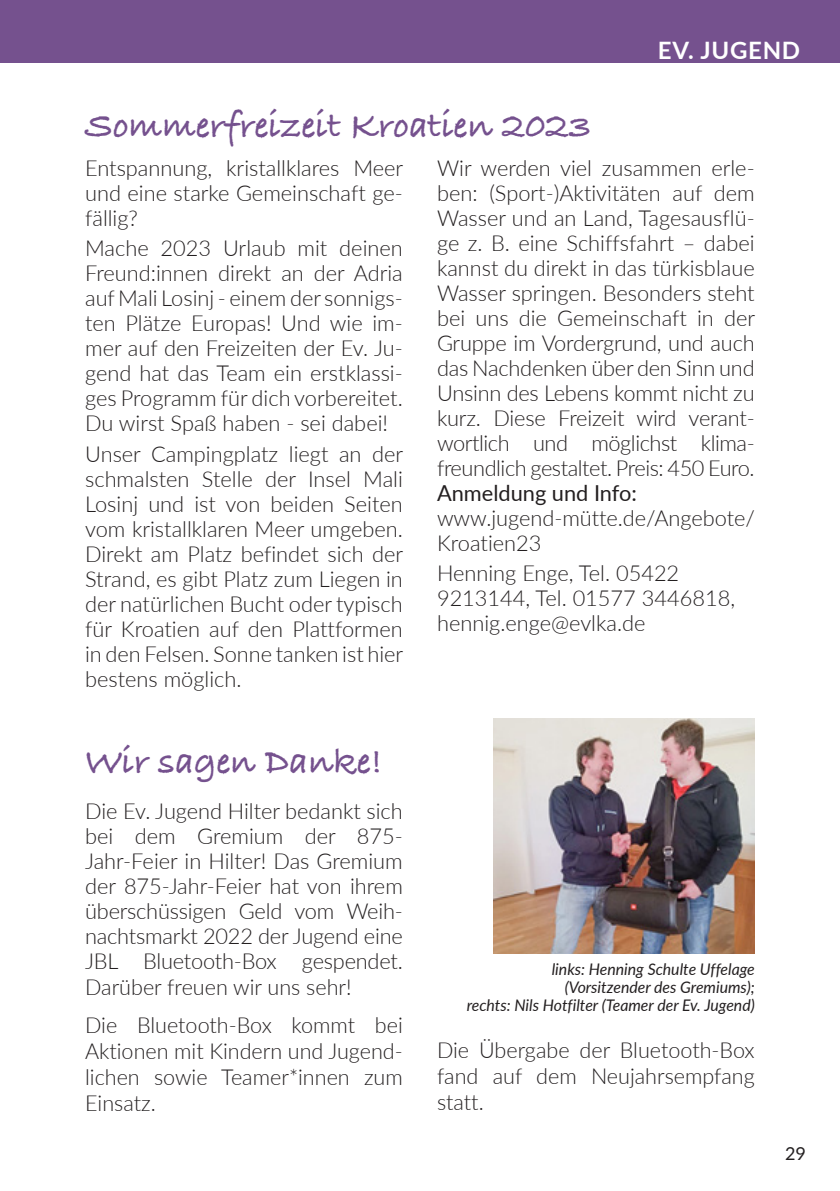
<style>
.page{position:relative;width:840px;height:1191px;background:#fff}
.page>*{position:absolute;margin:0;border:0;box-sizing:border-box;transform-origin:0 0}
.Head{font:700 38px "Bradley Hand ITCTT";color:#75518e}
.Rubrik_weiß_oben_rec{font:700 24px "Lato";letter-spacing:.03em;color:#fff}
.Fließ_mit_Abstand{font:300 22px/25px "Lato";color:#231f20}
.Fließ{font:300 22px/26px "Lato";color:#231f20;text-align:justify}
.Fließ_mit_Abstand-2{font:22px "Lato";color:#231f20}
.t1{font:18px "Lato";color:#231f20}
.BU{font:italic 16px/18px "Lato";color:#231f20;text-align:right}
</style>
<div class="page">
<img style="left:493px;top:719px;width:261px;height:234px">
<div style="left:0;top:0;width:839px;height:62px;background:#75518e"></div>
<p class="Head" style="left:85px;top:96px;width:507px">Sommerfreizeit Kroatien 2023</p>
<p class="Rubrik_weiß_oben_rec" style="left:657px;top:33px;width:144px">EV. JUGEND</p>
<p class="Fließ_mit_Abstand" style="left:85px;top:154px;width:319px;text-align:justify">Entspannung, kristallklares Meer und eine starke Gemeinschaft ge&shy;fällig?</p>
<p class="Fließ_mit_Abstand" style="left:85px;top:235px;width:319px">Mache 2023 Urlaub mit deinen<br>Freund:innen direkt an der Adria auf Mali Losinj - einem der sonnigs&shy;ten Plätze Europas! Und wie im&shy;mer auf den Freizeiten der Ev. Ju&shy;gend hat das Team ein erstklassi&shy;ges Programm für dich vorbereitet.<br>Du wirst Spaß haben - sei dabei!</p>
<p class="Fließ_mit_Abstand" style="left:85px;top:441px;width:319px">Unser Campingplatz liegt an der schmalsten Stelle der Insel Mali<br>Losinj und ist von beiden Seiten vom kristallklaren Meer umgeben.<br>Direkt am Platz befindet sich der<br>Strand, es gibt Platz zum Liegen in der natürlichen Bucht oder typisch für Kroatien auf den Plattformen in den Felsen. Sonne tanken ist hier bestens möglich.</p>
<p class="Head" style="left:85px;top:732px;width:298px">Wir sagen Danke!</p>
<p class="Fließ_mit_Abstand" style="left:85px;top:798px;width:319px">Die Ev. Jugend Hilter bedankt sich bei dem Gremium der 875-<br>Jahr-Feier in Hilter! Das Gremium der 875-Jahr-Feier hat von ihrem überschüssigen Geld vom Weih&shy;nachtsmarkt 2022 der Jugend eine<br>JBL Bluetooth-Box gespendet.<br>Darüber freuen wir uns sehr!</p>
<p class="Fließ" style="left:85px;top:1011px;width:319px">Die Bluetooth-Box kommt bei Aktionen mit Kindern und Jugend&shy;lichen sowie Teamer*innen zum Einsatz.</p>
<p class="Fließ_mit_Abstand" style="left:437px;top:154px;width:319px">Wir werden viel zusammen erle&shy;ben: (Sport-)Aktivitäten auf dem Wasser und an Land, Tagesausflü&shy;ge z. B. eine Schiffsfahrt – dabei kannst du direkt in das türkisblaue Wasser springen. Besonders steht bei uns die Gemeinschaft in der Gruppe im Vordergrund, und auch das Nachdenken über den Sinn und Unsinn des Lebens kommt nicht zu kurz. Diese Freizeit wird verant&shy;wortlich und möglichst klima&shy;freundlich gestaltet. Preis: 450 Euro.</p>
<p class="Fließ_mit_Abstand-2" style="left:437px;top:477px;width:201px">Anmeldung und Info:</p>
<p class="Fließ_mit_Abstand" style="left:437px;top:504px;width:319px">www.jugend-mütte.de/Angebote/<br>Kroatien23</p>
<p class="Fließ_mit_Abstand" style="left:437px;top:560px;width:299px">Henning Enge, Tel. 05422<br>9213144, Tel. 01577 3446818, hennig.enge@evlka.de</p>
<p class="BU" style="left:466px;top:959px;width:289px">links: Henning Schulte Uffelage (Vorsitzender des Gremiums);<br>rechts: Nils Hotfilter (Teamer der Ev. Jugend)</p>
<p class="Fließ" style="left:437px;top:1036px;width:319px">Die Übergabe der Bluetooth-Box fand auf dem Neujahrsempfang statt.</p>
<p class="t1" style="left:784px;top:1140px;width:22px">29</p>
</div>
